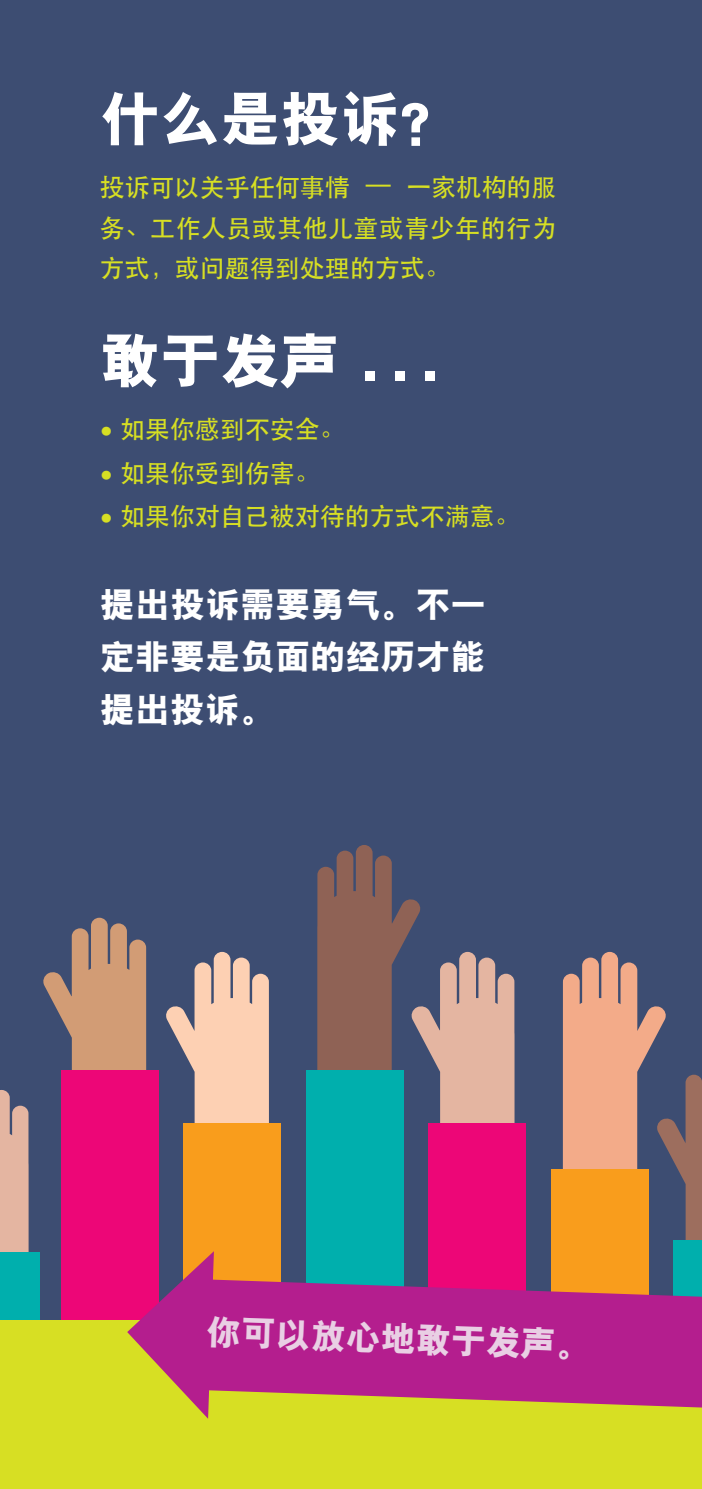
<style>
.page{position:relative;width:702px;height:1489px;background:#fff}
.page>*{position:absolute;margin:0;border:0;box-sizing:border-box;transform-origin:0 0}
.t1{font:800 60px "ST Heiti SC";color:#fff}
.t2{font:800 35px/52.5px "ST Heiti SC";color:#fff;text-align:justify}
.t3{font:800 35px "ST Heiti SC";color:#e9cfe4}
.t4{font:500 25px/40px "ST Heiti SC";color:#d7df23;text-align:justify}
.s1{font-family:"Mulish"}
</style>
<div class="page">
<div style="left:0;top:0;width:702px;height:1488px;background:#3d4d72"></div>
<svg style="left:0;top:1090px;width:29px;height:161px;background:#d2aa9c"></svg>
<div style="left:0;top:1251px;width:40px;height:218px;background:#00afad"></div>
<svg style="left:421px;top:951px;width:93px;height:172px"></svg>
<div style="left:428px;top:1123px;width:98px;height:223px;background:#ed0677"></div>
<div style="left:551px;top:1169px;width:97px;height:132px;background:#f99d1c"></div>
<svg style="left:317px;top:845px;width:104px;height:433px;fill:#8f6255"></svg>
<div style="left:306px;top:1070px;width:97px;height:276px;background:#00afad"></div>
<svg style="left:43px;top:917px;width:103px;height:153px;fill:#d29c75"></svg>
<div style="left:61px;top:1070px;width:97px;height:276px;background:#ed0677"></div>
<div style="left:183px;top:1123px;width:98px;height:223px;background:#f99d1c"></div>
<svg style="left:562px;top:951px;width:140px;height:327px"></svg>
<div style="left:673px;top:1239px;width:29px;height:129px;background:#00afad"></div>
<div style="left:0;top:1319px;width:702px;height:169px;background:#d7df23"></div>
<svg style="left:269px;top:1278px;width:433px;height:129px;background:#b22f84"></svg>
<svg style="left:127px;top:951px;width:142px;height:467px"></svg>
<h2 class="t1" style="left:100px;top:89px;width:362px">什么是投诉？</h2>
<p class="t4" style="left:100px;top:168px;width:458px">投诉可以关乎任何事情 — 一家机构的服务、工作人员或其他儿童或青少年的行为方式，或问题得到处理的方式。</p>
<h2 class="t1" style="left:100px;top:330px;width:346px">敢于发声 ...</h2>
<p class="t4" style="left:100px;top:410px;width:246px"><span class="s1">•</span> 如果你感到不安全。</p>
<p class="t4" style="left:100px;top:453px;width:221px"><span class="s1">•</span> 如果你受到伤害。</p>
<p class="t4" style="left:100px;top:497px;width:421px"><span class="s1">•</span> 如果你对自己被对待的方式不满意。</p>
<p class="t2" style="left:100px;top:578px;width:387px">提出投诉需要勇气。不一定非要是负面的经历才能提出投诉。</p>
<p class="t3" style="left:206px;top:1313px;width:387px;rotate:2deg">你可以放心地敢于发声。</p>
</div>
